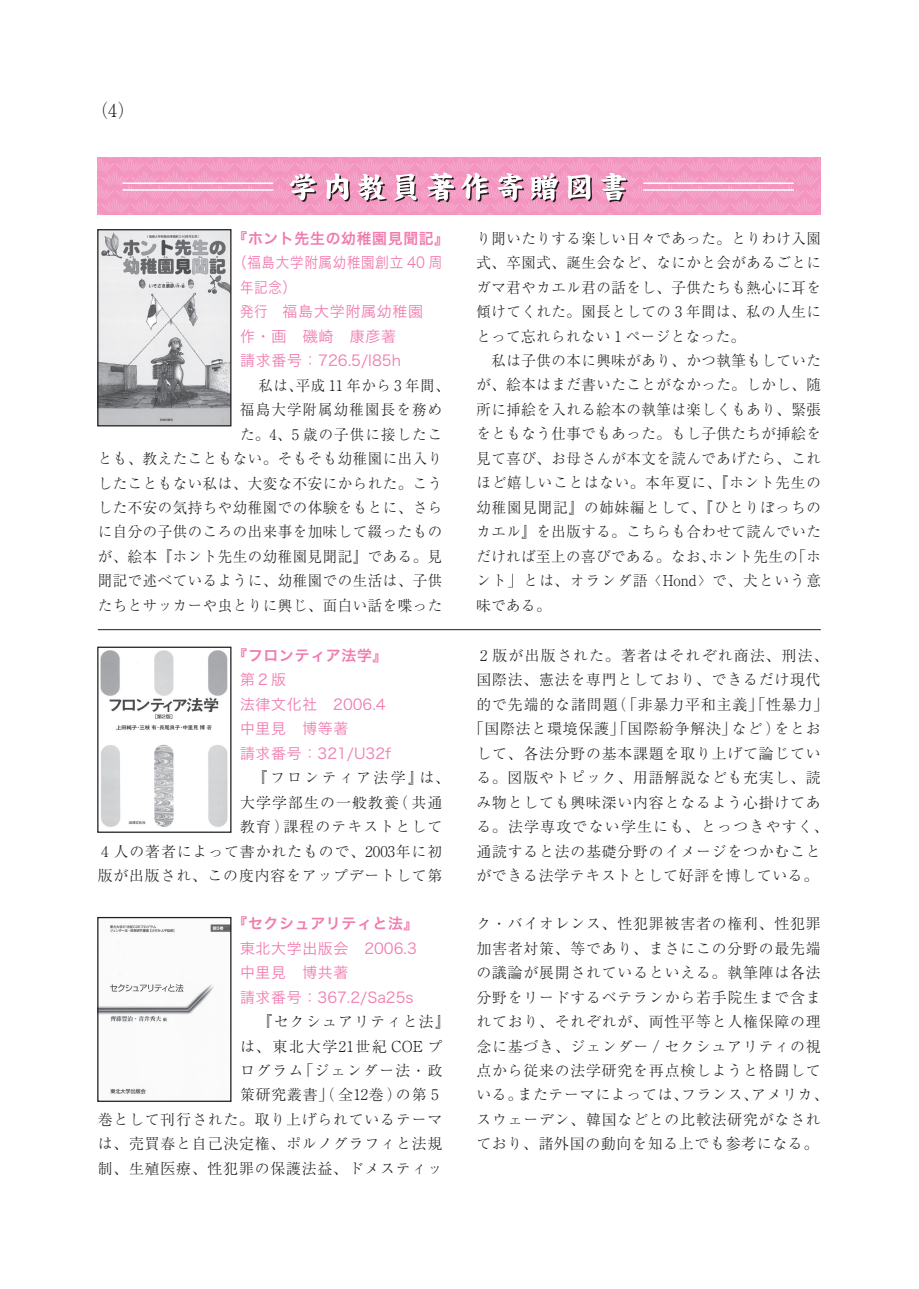
<style>
.page{position:relative;width:919px;height:1289px;background:#fff}
.page>*{position:absolute;margin:0;border:0;box-sizing:border-box;transform-origin:0 0}
.t1{font:300 18px "Ryumin";color:#231f20}
.t2{font:15px/24.5px "Hira Kaku Pro W3";letter-spacing:.045em;color:#f17cb0;scale:.9 1}
.t3{font:15px "Hira Kaku Pro W6";letter-spacing:.045em;color:#f17cb0}
.t4{font:300 14.85px/24.5px "Ryumin";letter-spacing:.055em;color:#231f20}
.t5{font:14.85px/24.5px "Hira Kaku Pro W3";letter-spacing:.045em;color:#f17cb0}
.t6{font:300 14.85px "Ryumin";letter-spacing:.08em;color:#231f20}
.t7{font:300 14.85px "Ryumin";letter-spacing:.075em;color:#231f20}
.t8{font:14.85px "Hira Kaku Pro W6";letter-spacing:.045em;color:#f17cb0}
.t9{font:300 14.85px "Ryumin";letter-spacing:.085em;color:#231f20}
.t10{font:300 14.85px "Ryumin";letter-spacing:.09em;color:#231f20}
.t11{font:300 14.85px "Ryumin";letter-spacing:.16em;color:#231f20}
.s1{font-family:"Rm Alpha";font-weight:400}
</style>
<div class="page">
<svg style="left:98px;top:157px;width:722px;height:57px;background:#f39ac2"></svg>
<svg style="left:290px;top:173px;width:27px;height:29px"></svg>
<svg style="left:326px;top:173px;width:24px;height:28px"></svg>
<svg style="left:358px;top:174px;width:29px;height:28px"></svg>
<svg style="left:427px;top:173px;width:28px;height:29px"></svg>
<svg style="left:461px;top:173px;width:28px;height:29px"></svg>
<svg style="left:497px;top:173px;width:27px;height:29px"></svg>
<svg style="left:530px;top:173px;width:29px;height:29px"></svg>
<svg style="left:567px;top:174px;width:25px;height:27px"></svg>
<svg style="left:600px;top:173px;width:27px;height:29px"></svg>
<hr style="left:643px;top:182px;width:150px;height:2px;background:#fff">
<hr style="left:643px;top:189px;width:150px;height:2px;background:#fff">
<hr style="left:122px;top:182px;width:151px;height:2px;background:#fff">
<hr style="left:122px;top:189px;width:151px;height:2px;background:#fff">
<svg style="left:393px;top:173px;width:25px;height:29px"></svg>
<hr style="left:98px;top:629px;width:722px;height:1px;background:#231f20">
<img style="left:100px;top:650px;width:128px;height:177px">
<div style="left:97px;top:646px;width:134px;height:186px;border:1px solid #231f20"></div>
<img style="left:99px;top:231px;width:130px;height:193px">
<div style="left:97px;top:229px;width:134px;height:197px;border:1px solid #231f20"></div>
<img style="left:99px;top:918px;width:130px;height:176px">
<div style="left:97px;top:916px;width:134px;height:185px;border:1px solid #231f20"></div>
<p class="t1" style="left:90px;top:101px;width:47px">（<span class="s1">4</span>）</p>
<p class="t3" style="left:233px;top:225px;width:218px">『ホント先生の幼稚園見聞記』</p>
<p class="t2" style="left:240px;top:249px;width:226px;text-indent:-7px">（福島大学附属幼稚園創立 40 周年記念）<br>発行　福島大学附属幼稚園<br>作・画　磯崎　康彦著<br>請求番号：726.5/I85h</p>
<p class="t4" style="left:258px;top:374px;width:192px">私は、平成 <span class="s1">11</span> 年から <span class="s1">3</span> 年間、</p>
<p class="t9" style="left:240px;top:402px;width:204px">福島大学附属幼稚園長を務め</p>
<p class="t6" style="left:240px;top:426px;width:204px">た。<span class="s1">4</span>、<span class="s1">5</span> 歳の子供に接したこ</p>
<p class="t4" style="left:98px;top:447px;width:346px">とも、教えたこともない。そもそも幼稚園に出入り</p>
<p class="t4" style="left:98px;top:472px;width:346px">したこともない私は、大変な不安にかられた。こう</p>
<p class="t4" style="left:98px;top:496px;width:346px">した不安の気持ちや幼稚園での体験をもとに、さら</p>
<p class="t4" style="left:98px;top:521px;width:346px">に自分の子供のころの出来事を加味して綴ったもの</p>
<p class="t4" style="left:98px;top:545px;width:346px">が、絵本『ホント先生の幼稚園見聞記』である。見</p>
<p class="t4" style="left:98px;top:570px;width:346px">聞記で述べているように、幼稚園での生活は、子供</p>
<p class="t4" style="left:98px;top:594px;width:346px">たちとサッカーや虫とりに興じ、面白い話を喋った</p>
<p class="t8" style="left:232px;top:642px;width:156px">『フロンティア法学』</p>
<p class="t5" style="left:240px;top:666px;width:153px">第２版<br>法律文化社　2006.4中里見　博等著<br>請求番号：321/U32f</p>
<p class="t11" style="left:253px;top:770px;width:198px">『フロンティア法学』は、</p>
<p class="t7" style="left:240px;top:794px;width:204px">大学学部生の一般教養 <span class="s1">(</span> 共通</p>
<p class="t7" style="left:240px;top:818px;width:204px">教育 <span class="s1">)</span> 課程のテキストとして</p>
<p class="t4" style="left:98px;top:840px;width:346px">４人の著者によって書かれたもので、<span class="s1">2003</span>年に初</p>
<p class="t4" style="left:98px;top:864px;width:346px">版が出版され、この度内容をアップデートして第</p>
<p class="t8" style="left:232px;top:910px;width:187px">『セクシュアリティと法』</p>
<p class="t5" style="left:240px;top:934px;width:178px">東北大学出版会　2006.3中里見　博共著<br>請求番号：367.2/Sa25s</p>
<p class="t6" style="left:258px;top:1013px;width:193px">『セクシュアリティと法』</p>
<p class="t4" style="left:240px;top:1035px;width:204px">は、東北大学<span class="s1">21</span>世紀 <span class="s1">COE</span> プ</p>
<p class="t10" style="left:240px;top:1062px;width:204px">ログラム「ジェンダー法・政</p>
<p class="t4" style="left:240px;top:1083px;width:204px">策研究叢書」<span class="s1">(</span> 全<span class="s1">12</span>巻 <span class="s1">)</span> の第５</p>
<p class="t4" style="left:98px;top:1108px;width:346px">巻として刊行された。取り上げられているテーマ</p>
<p class="t4" style="left:98px;top:1132px;width:346px">は、売買春と自己決定権、ポルノグラフィと法規</p>
<p class="t4" style="left:98px;top:1157px;width:346px">制、生殖医療、性犯罪の保護法益、ドメスティッ</p>
<p class="t4" style="left:476px;top:227px;width:346px">り聞いたりする楽しい日々であった。とりわけ入園式、卒園式、誕生会など、なにかと会があるごとにガマ君やカエル君の話をし、子供たちも熱心に耳を傾けてくれた。園長としての <span class="s1">3</span> 年間は、私の人生にとって忘れられない <span class="s1">1</span> ページとなった。<br>　私は子供の本に興味があり、かつ執筆もしていたが、絵本はまだ書いたことがなかった。しかし、随所に挿絵を入れる絵本の執筆は楽しくもあり、緊張をともなう仕事でもあった。もし子供たちが挿絵を見て喜び、お母さんが本文を読んであげたら、これほど嬉しいことはない。本年夏に、『ホント先生の幼稚園見聞記』の姉妹編として、『ひとりぼっちのカエル』を出版する。こちらも合わせて読んでいただければ至上の喜びである。なお、ホント先生の「ホント」とは、オランダ語〈<span class="s1">Hond</span>〉で、犬という意味である。</p>
<p class="t4" style="left:469px;top:644px;width:361px;text-align:center">２版が出版された。著者はそれぞれ商法、刑法、国際法、憲法を専門としており、できるだけ現代的で先端的な諸問題 <span class="s1">(</span>「非暴力平和主義」「性暴力」「国際法と環境保護」「国際紛争解決」など <span class="s1">)</span> をとおして、各法分野の基本課題を取り上げて論じている。図版やトピック、用語解説なども充実し、読み物としても興味深い内容となるよう心掛けてある。法学専攻でない学生にも、とっつきやすく、通読すると法の基礎分野のイメージをつかむことができる法学テキストとして好評を博している。</p>
<p class="t4" style="left:476px;top:912px;width:353px">ク・バイオレンス、性犯罪被害者の権利、性犯罪加害者対策、等であり、まさにこの分野の最先端の議論が展開されているといえる。執筆陣は各法分野をリードするベテランから若手院生まで含まれており、それぞれが、両性平等と人権保障の理念に基づき、ジェンダー <span class="s1">/</span> セクシュアリティの視点から従来の法学研究を再点検しようと格闘している。またテーマによっては、フランス、アメリカ、スウェーデン、韓国などとの比較法研究がなされており、諸外国の動向を知る上でも参考になる。</p>
</div>
